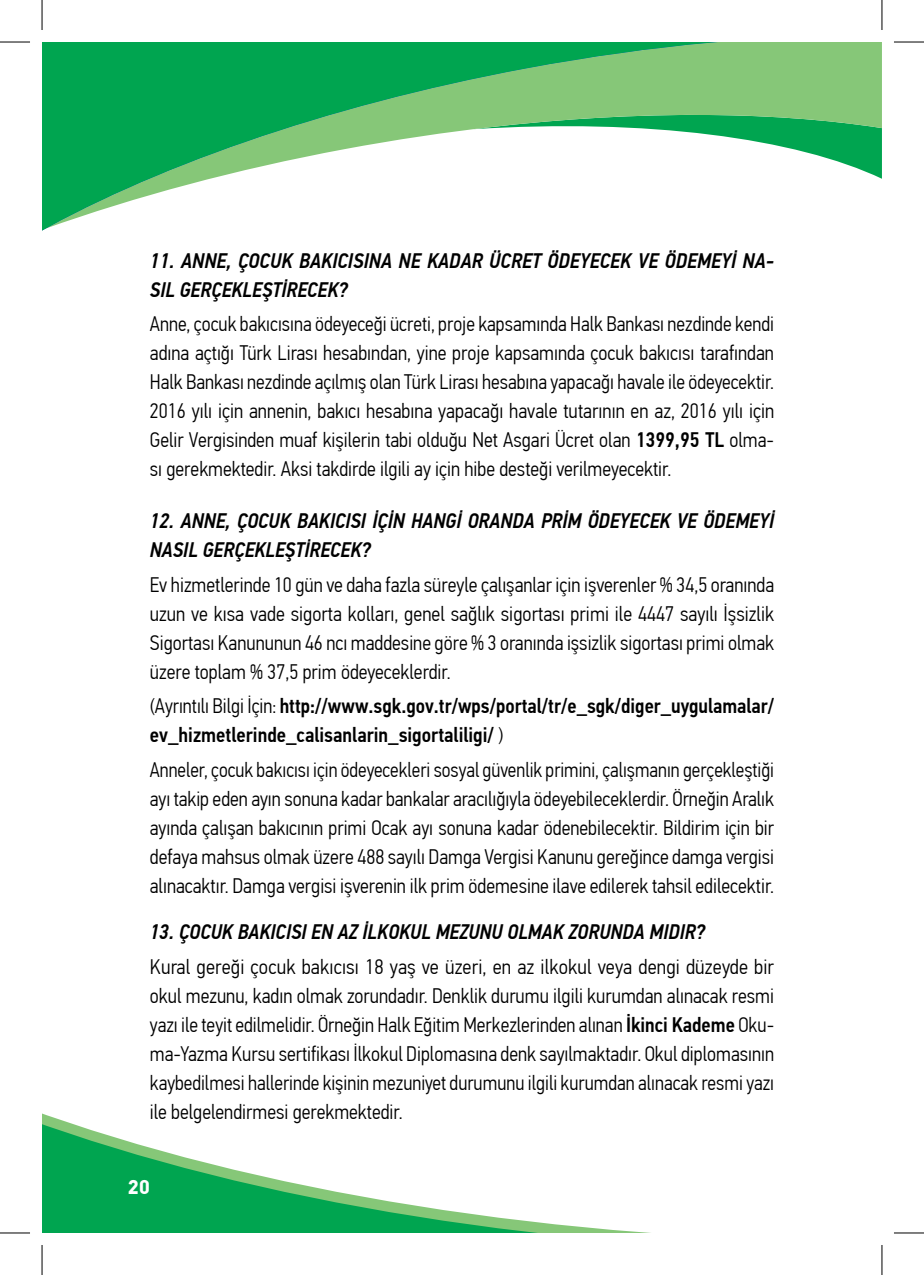
<style>
.page{position:relative;width:924px;height:1275px;background:#fff}
.page>*{position:absolute;margin:0;border:0;box-sizing:border-box;transform-origin:0 0}
.t1{font:300 21px/29px "PF Din Text Cond Pro";color:#000;text-align:justify}
.t2{font:italic 500 21px/29px "PF Din Text Cond Pro";color:#000}
.t3{font:500 21px/29px "PF Din Text Cond Pro";color:#000}
.t4{font:700 20px "PF Din Text Pro";color:#fff}
.s1{font-weight:500}
.s2{font-weight:300}
</style>
<div class="page">
<svg style="left:42px;top:42px;width:839px;height:189px"></svg>
<svg style="left:42px;top:1118px;width:609px;height:115px"></svg>
<hr style="left:0;top:42px;width:30px;height:1px;background:#000">
<hr style="left:893px;top:42px;width:30px;height:1px;background:#000">
<hr style="left:0;top:1232px;width:30px;height:1px;background:#000">
<hr style="left:893px;top:1232px;width:30px;height:1px;background:#000">
<hr style="left:42px;top:0;width:1px;height:30px;background:#000">
<hr style="left:42px;top:1245px;width:1px;height:30px;background:#000">
<hr style="left:881px;top:0;width:1px;height:30px;background:#000">
<hr style="left:881px;top:1245px;width:1px;height:30px;background:#000">
<p class="t2" style="left:150px;top:246px;width:625px">11. ANNE, ÇOCUK BAKICISINA NE KADAR ÜCRET ÖDEYECEK VE ÖDEMEYİ NA-<br>SIL GERÇEKLEŞTİRECEK?</p>
<p class="t1" style="left:150px;top:310px;width:625px">Anne, çocuk bakıcısına ödeyeceği ücreti, proje kapsamında Halk Bankası nezdinde kendi adına açtığı Türk Lirası hesabından, yine proje kapsamında çocuk bakıcısı tarafından Halk Bankası nezdinde açılmış olan Türk Lirası hesabına yapacağı havale ile ödeyecektir.<br>2016 yılı için annenin, bakıcı hesabına yapacağı havale tutarının en az, 2016 yılı için Gelir Vergisinden muaf kişilerin tabi olduğu Net Asgari Ücret olan <span class="s1">1399,95 TL</span> olma&shy;sı gerekmektedir. Aksi takdirde ilgili ay için hibe desteği verilmeyecektir.</p>
<p class="t2" style="left:150px;top:506px;width:625px">12. ANNE, ÇOCUK BAKICISI İÇİN HANGİ ORANDA PRİM ÖDEYECEK VE ÖDEMEYİ<br>NASIL GERÇEKLEŞTİRECEK?</p>
<p class="t1" style="left:150px;top:570px;width:625px">Ev hizmetlerinde 10 gün ve daha fazla süreyle çalışanlar için işverenler % 34,5 oranında uzun ve kısa vade sigorta kolları, genel sağlık sigortası primi ile 4447 sayılı İşsizlik Sigortası Kanununun 46 ncı maddesine göre % 3 oranında işsizlik sigortası primi olmak üzere toplam % 37,5 prim ödeyeceklerdir.</p>
<p class="t3" style="left:150px;top:692px;width:625px"><span class="s2">(Ayrıntılı Bilgi İçin:</span> http://www.sgk.gov.tr/wps/portal/tr/e_sgk/diger_uygulamalar/ ev_hizmetlerinde_calisanlarin_sigortaliligi/ <span class="s2">)</span></p>
<p class="t1" style="left:150px;top:755px;width:625px">Anneler, çocuk bakıcısı için ödeyecekleri sosyal güvenlik primini, çalışmanın gerçekleştiği ayı takip eden ayın sonuna kadar bankalar aracılığıyla ödeyebileceklerdir. Örneğin Aralık ayında çalışan bakıcının primi Ocak ayı sonuna kadar ödenebilecektir. Bildirim için bir defaya mahsus olmak üzere 488 sayılı Damga Vergisi Kanunu gereğince damga vergisi alınacaktır. Damga vergisi işverenin ilk prim ödemesine ilave edilerek tahsil edilecektir.</p>
<p class="t2" style="left:150px;top:917px;width:556px">13. ÇOCUK BAKICISI EN AZ İLKOKUL MEZUNU OLMAK ZORUNDA MIDIR?</p>
<p class="t1" style="left:150px;top:952px;width:625px">Kural gereği çocuk bakıcısı 18 yaş ve üzeri, en az ilkokul veya dengi düzeyde bir okul mezunu, kadın olmak zorundadır. Denklik durumu ilgili kurumdan alınacak resmi yazı ile teyit edilmelidir. Örneğin Halk Eğitim Merkezlerinden alınan <span class="s1">İkinci Kademe</span> Oku&shy;ma-Yazma Kursu sertifikası İlkokul Diplomasına denk sayılmaktadır. Okul diplomasının kaybedilmesi hallerinde kişinin mezuniyet durumunu ilgili kurumdan alınacak resmi yazı ile belgelendirmesi gerekmektedir.</p>
<p class="t4" style="left:128px;top:1175px;width:24px">20</p>
</div>
